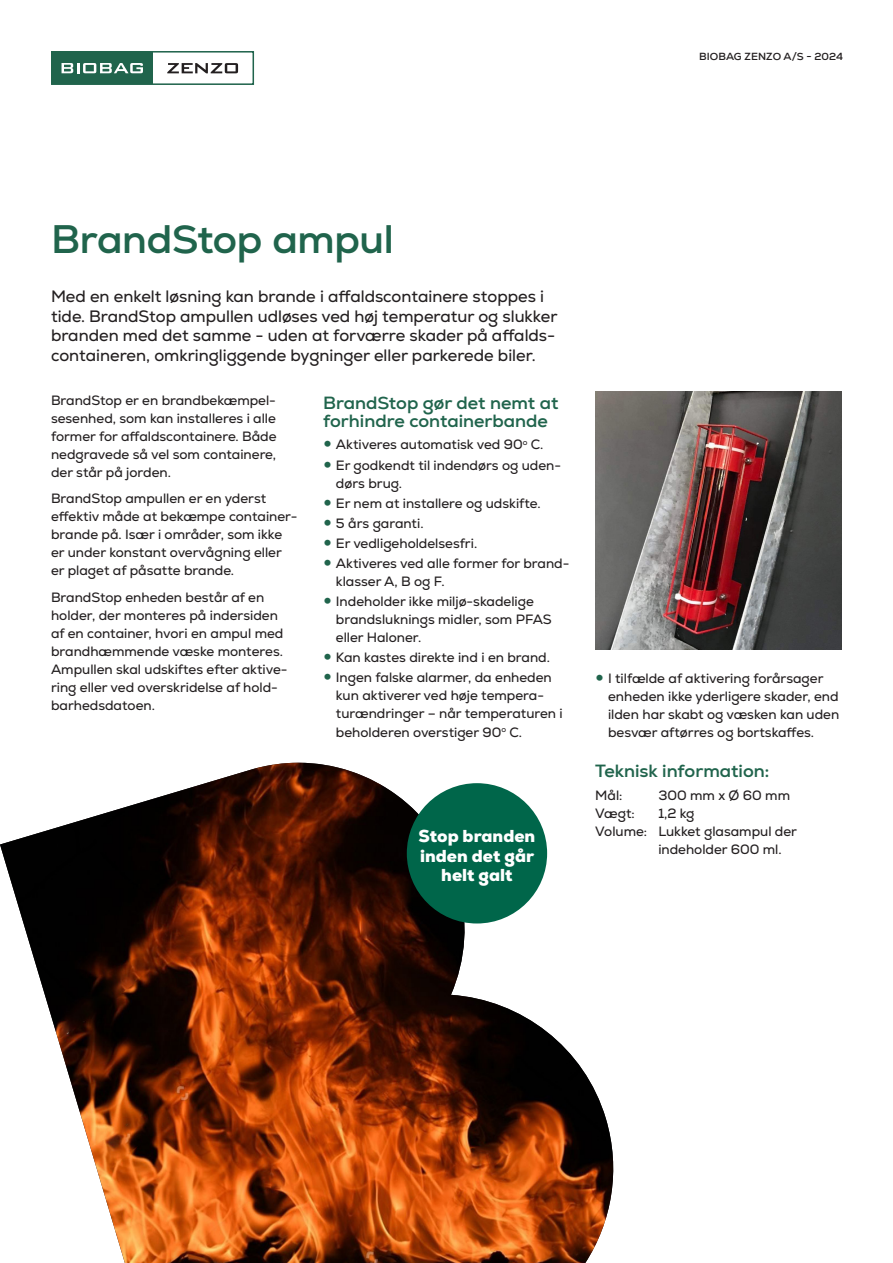
<style>
.page{position:relative;width:893px;height:1263px;background:#fff}
.page>*{position:absolute;margin:0;border:0;box-sizing:border-box;transform-origin:0 0}
.t1{font:700 40.5px "Nexa";letter-spacing:-.01em;color:#20644c}
.Rubrik{font:700 18px/18px "Nexa";color:#20644c}
.Rubrik-2{font:900 17.25px/19.5px "Nexa";color:#fff;text-align:center}
.Brød{font:16.5px/19.5px "Nexa";color:#231f20}
.Brød-2{font:13.5px/18px "Nexa";color:#231f20}
.t2{font:700 10.5px "Nexa";letter-spacing:.005em;color:#231f20}
.s1{font-family:"Verdana";font-size:16.5px;color:#20644c}
</style>
<div class="page">
<div style="left:51px;top:51px;width:203px;height:34px;border:2px solid #20644c"></div>
<div style="left:52px;top:52px;width:101px;height:32px;background:#20644c"></div>
<svg style="left:167px;top:63px;width:71px;height:10px"></svg>
<svg style="left:62px;top:63px;width:81px;height:10px"></svg>
<img style="left:595px;top:391px;width:247px;height:258px">
<img style="left:0;top:763px;width:614px;height:500px">
<div style="left:407px;top:783px;width:140px;height:140px;background:#00664a;border-radius:50%"></div>
<p class="t1" style="left:51px;top:213px;width:344px">BrandStop ampul</p>
<p class="Brød" style="left:51px;top:287px;width:508px">Med en enkelt løsning kan brande i affaldscontainere stoppes i tide. BrandStop ampullen udløses ved høj temperatur og slukker branden med det samme - uden at forværre skader på affalds&shy;containeren, omkringliggende bygninger eller parkerede biler.</p>
<p class="t2" style="left:699px;top:50px;width:145px">BIOBAG ZENZO A/S - 2024</p>
<p class="Brød-2" style="left:51px;top:391px;width:227px;text-align:justify">BrandStop er en brandbekæmpel&shy;sesenhed, som kan installeres i alle former for affaldscontainere. Både nedgravede så vel som containere, der står på jorden.</p>
<p class="Brød-2" style="left:51px;top:490px;width:248px">BrandStop ampullen er en yderst effektiv måde at bekæmpe container&shy;brande på. Især i områder, som ikke er under konstant overvågning eller er plaget af påsatte brande.</p>
<p class="Brød-2" style="left:51px;top:588px;width:238px">BrandStop enheden består af en holder, der monteres på indersiden af en container, hvori en ampul med brandhæmmende væske monteres.<br>Ampullen skal udskiftes efter aktive&shy;ring eller ved overskridelse af hold&shy;barhedsdatoen.</p>
<p class="Rubrik" style="left:323px;top:394px;width:237px">BrandStop gør det nemt at forhindre containerbande</p>
<p class="Brød-2" style="left:323px;top:436px;width:222px"><span class="s1">•</span> Aktiveres automatisk ved 90<sup>o</sup> C.</p>
<p class="Brød-2" style="left:336px;top:456px;width:227px;text-indent:-13px"><span class="s1">•</span> Er godkendt til indendørs og uden&shy;dørs brug.</p>
<p class="Brød-2" style="left:323px;top:494px;width:219px"><span class="s1">•</span> Er nem at installere og udskifte.</p>
<p class="Brød-2" style="left:323px;top:514px;width:102px"><span class="s1">•</span> 5 års garanti.</p>
<p class="Brød-2" style="left:323px;top:534px;width:156px"><span class="s1">•</span> Er vedligeholdelsesfri.</p>
<p class="Brød-2" style="left:336px;top:554px;width:235px;text-indent:-13px"><span class="s1">•</span> Aktiveres ved alle former for brand&shy;klasser A, B og F.</p>
<p class="Brød-2" style="left:336px;top:593px;width:217px;text-indent:-13px"><span class="s1">•</span> Indeholder ikke miljø-skadelige brandsluknings midler, som PFAS eller Haloner.</p>
<p class="Brød-2" style="left:323px;top:649px;width:228px"><span class="s1">•</span> Kan kastes direkte ind i en brand.</p>
<p class="Brød-2" style="left:336px;top:669px;width:228px;text-indent:-13px"><span class="s1">•</span> Ingen falske alarmer, da enheden kun aktiverer ved høje tempera&shy;turændringer – når temperaturen i beholderen overstiger 90<sup>o</sup> C.</p>
<p class="Brød-2" style="left:608px;top:670px;width:233px;text-indent:-13px"><span class="s1">•</span> I tilfælde af aktivering forårsager enheden ikke yderligere skader, end ilden har skabt og væsken kan uden besvær aftørres og bortskaffes.</p>
<p class="Rubrik-2" style="left:419px;top:826px;width:118px">Stop branden inden det går helt galt</p>
<p class="Rubrik" style="left:595px;top:762px;width:175px">Teknisk information:</p>
<p class="Brød-2" style="left:595px;top:786px;width:29px">Mål:</p>
<p class="Brød-2" style="left:658px;top:786px;width:133px">300 mm x Ø 60 mm</p>
<p class="Brød-2" style="left:595px;top:804px;width:41px">Vægt:</p>
<p class="Brød-2" style="left:658px;top:804px;width:38px">1,2 kg</p>
<p class="Brød-2" style="left:658px;top:822px;width:140px;text-indent:-63px">Volume: Lukket glasampul der indeholder 600 ml.</p>
</div>
